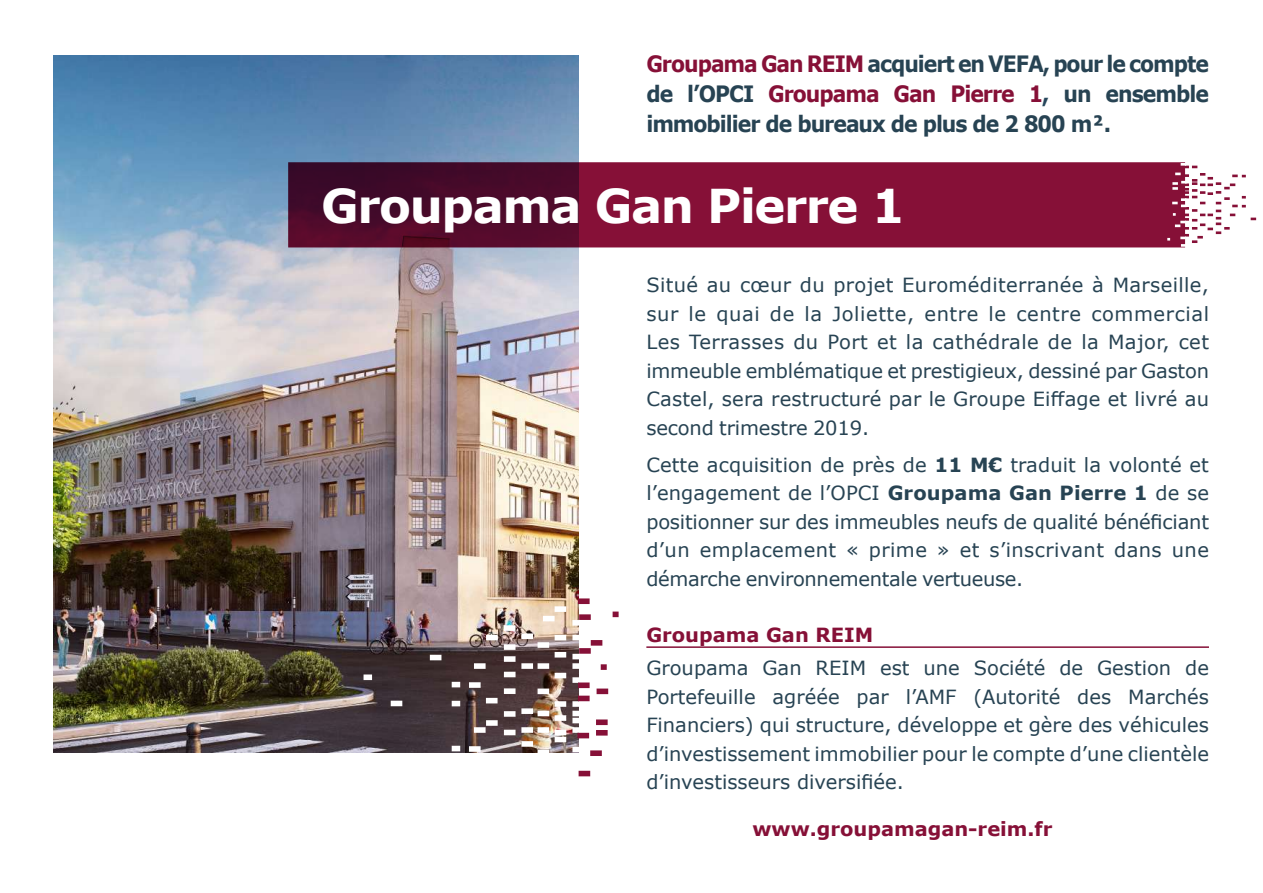
<style>
.page{position:relative;width:1263px;height:893px;background:#fff}
.page>*{position:absolute;margin:0;border:0;box-sizing:border-box;transform-origin:0 0}
.t1{font:700 46.65px "Verdana";letter-spacing:-.03em;color:#fff}
.t2{font:700 22.5px/30px "Verdana";letter-spacing:-.05em;color:#274353;text-align:justify;scale:.91 1}
.t3{font:19.5px/28.5px "Verdana";color:#274353;text-align:justify}
.t4{font:700 19.5px "Verdana";color:#861037}
.s1{color:#861037}
.s2{color:#26475c}
.s3{font-weight:700}
</style>
<div class="page">
<img style="left:53px;top:56px;width:525px;height:697px">
<hr style="left:646px;top:646px;width:563px;height:2px;background:#861037">
<svg style="left:288px;top:162px;width:897px;height:85px;background:#720e33"></svg>
<svg style="left:1167px;top:163px;width:89px;height:84px"></svg>
<img style="left:363px;top:598px;width:256px;height:178px">
<p class="t2" style="left:646px;top:49px;width:620px"><span class="s1">Groupama Gan REIM</span> acquiert en VEFA, pour le compte de l’OPCI <span class="s1">Groupama Gan Pierre 1</span><span class="s2">,</span> un ensemble immobilier de bureaux de plus de 2 800 m².</p>
<h1 class="t1" style="left:321px;top:173px;width:585px">Groupama Gan Pierre 1</h1>
<p class="t3" style="left:646px;top:271px;width:564px">Situé au cœur du projet Euroméditerranée à Marseille, sur le quai de la Joliette, entre le centre commercial Les Terrasses du Port et la cathédrale de la Major, cet immeuble emblématique et prestigieux, dessiné par Gaston Castel, sera restructuré par le Groupe Eiffage et livré au second trimestre 2019.</p>
<p class="t3" style="left:646px;top:450px;width:564px">Cette acquisition de près de <span class="s3">11 M€</span> traduit la volonté et l’engagement de l’OPCI <span class="s3">Groupama Gan Pierre 1</span> de se positionner sur des immeubles neufs de qualité bénéficiant d’un emplacement « prime » et s’inscrivant dans une démarche environnementale vertueuse.</p>
<p class="t4" style="left:646px;top:621px;width:228px">Groupama Gan REIM</p>
<p class="t3" style="left:646px;top:653px;width:564px">Groupama Gan REIM est une Société de Gestion de Portefeuille agréée par l’AMF (Autorité des Marchés Financiers) qui structure, développe et gère des véhicules d’investissement immobilier pour le compte d’une clientèle d’investisseurs diversifiée.</p>
<p class="t4" style="left:752px;top:815px;width:302px">www.groupamagan-reim.fr</p>
</div>
